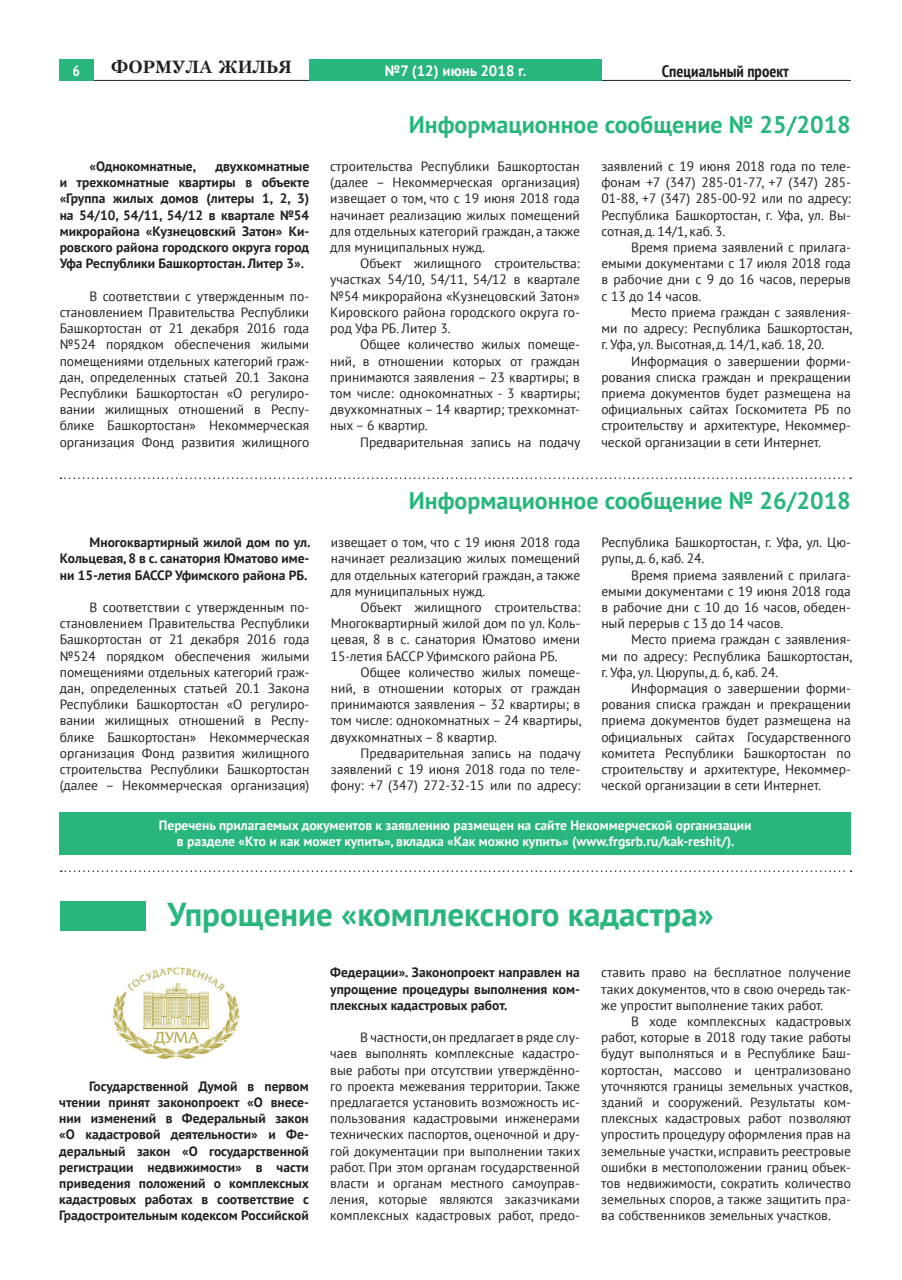
<style>
.page{position:relative;width:902px;height:1280px;background:#fff}
.page>*{position:absolute;margin:0;border:0;box-sizing:border-box;transform-origin:0 0}
.t1{font:700 33px "PT Sans";color:#28b67d}
.t2{font:700 24px "PT Sans";color:#28b67d}
.t3{font:17.55px "Petersburg Bold Cyrillic";color:#231f20}
.t4{font:700 condensed 16.5px "PT Sans";color:#231f20}
.t5{font:700 15px "PT Sans";color:#fff}
.t6{font:700 condensed 15px "PT Sans";color:#fff}
.t7{font:13.5px/16.2px "PT Sans";color:#231f20;text-align:justify}
.t8{font:700 13.5px/16.2px "PT Sans";color:#231f20;text-align:justify}
.t9{font:700 13.5px/16.2px "PT Sans";color:#fff;text-align:center}
</style>
<div class="page">
<hr style="left:60px;top:80px;width:790px;height:1px;background:#231f20">
<div style="left:309px;top:60px;width:292px;height:21px;background:#28b67d"></div>
<div style="left:60px;top:60px;width:34px;height:21px;background:#28b67d"></div>
<svg style="left:60px;top:477px;width:791px;height:2px"></svg>
<div style="left:60px;top:812px;width:790px;height:42px;background:#28b67d"></div>
<div style="left:60px;top:901px;width:85px;height:29px;background:#28b67d"></div>
<img style="left:112px;top:967px;width:128px;height:91px">
<svg style="left:61px;top:870px;width:790px;height:2px"></svg>
<p class="t6" style="left:73px;top:61px;width:9px">6</p>
<p class="t3" style="left:111px;top:57px;width:182px">ФОРМУЛА ЖИЛЬЯ</p>
<p class="t5" style="left:385px;top:61px;width:143px">№7 (12) июнь 2018 г.</p>
<p class="t4" style="left:661px;top:61px;width:129px">Специальный проект</p>
<p class="t8" style="left:89px;top:158px;width:108px">«Однокомнатные,</p>
<p class="t8" style="left:60px;top:158px;width:251px;text-indent:156px">двухкомнатные и трехкомнатные квартиры в объекте «Группа жилых домов (литеры 1, 2, 3) на 54/10, 54/11, 54/12 в квартале №54 микрорайона «Кузнецовский Затон» Ки&shy;ровского района городского округа город Уфа Республики Башкортостан. Литер 3».</p>
<p class="t7" style="left:60px;top:288px;width:251px;text-indent:30px">В соответствии с утвержденным по&shy;становлением Правительства Республики Башкортостан от 21 декабря 2016 года №524 порядком обеспечения жилыми помещениями отдельных категорий граж&shy;дан, определенных статьей 20.1 Закона Республики Башкортостан «О регулиро&shy;вании жилищных отношений в Респу&shy;блике Башкортостан» Некоммерческая организация Фонд развития жилищного</p>
<h2 class="t2" style="left:409px;top:108px;width:443px">Информационное сообщение № 25/2018</h2>
<p class="t7" style="left:330px;top:158px;width:251px">строительства Республики Башкортостан (далее – Некоммерческая организация) извещает о том, что с 19 июня 2018 года начинает реализацию жилых помещений для отдельных категорий граждан, а также для муниципальных нужд.</p>
<p class="t7" style="left:330px;top:255px;width:251px;text-indent:30px">Объект жилищного строительства: участках 54/10, 54/11, 54/12 в квартале №54 микрорайона «Кузнецовский Затон» Кировского района городского округа го&shy;род Уфа РБ. Литер 3.</p>
<p class="t7" style="left:330px;top:336px;width:251px;text-indent:30px">Общее количество жилых помеще&shy;ний, в отношении которых от граждан принимаются заявления – 23 квартиры; в том числе: однокомнатных - 3 квартиры; двухкомнатных – 14 квартир; трехкомнат&shy;ных – 6 квартир.</p>
<p class="t7" style="left:360px;top:433px;width:222px">Предварительная запись на подачу</p>
<p class="t7" style="left:601px;top:158px;width:251px">заявлений с 19 июня 2018 года по теле&shy;фонам +7 (347) 285-01-77, +7 (347) 285- 01-88, +7 (347) 285-00-92 или по адресу:<br>Республика Башкортостан, г. Уфа, ул. Вы&shy;сотная, д. 14/1, каб. 3.</p>
<p class="t7" style="left:601px;top:239px;width:251px;text-indent:30px">Время приема заявлений с прилага&shy;емыми документами с 17 июля 2018 года в рабочие дни с 9 до 16 часов, перерыв с 13 до 14 часов.</p>
<p class="t7" style="left:601px;top:304px;width:252px;text-indent:30px">Место приема граждан с заявления&shy;ми по адресу: Республика Башкортостан, г. Уфа, ул. Высотная, д. 14/1, каб. 18, 20.</p>
<p class="t7" style="left:601px;top:352px;width:251px;text-indent:30px">Информация о завершении форми&shy;рования списка граждан и прекращении приема документов будет размещена на официальных сайтах Госкомитета РБ по строительству и архитектуре, Некоммер&shy;ческой организации в сети Интернет.</p>
<h2 class="t2" style="left:409px;top:484px;width:443px">Информационное сообщение № 26/2018</h2>
<p class="t7" style="left:601px;top:534px;width:251px">Республика Башкортостан, г. Уфа, ул. Цю&shy;рупы, д. 6, каб. 24.</p>
<p class="t7" style="left:601px;top:566px;width:251px;text-indent:30px">Время приема заявлений с прилага&shy;емыми документами с 19 июня 2018 года в рабочие дни с 10 до 16 часов, обеден&shy;ный перерыв с 13 до 14 часов.</p>
<p class="t7" style="left:601px;top:631px;width:252px;text-indent:30px">Место приема граждан с заявления&shy;ми по адресу: Республика Башкортостан, г. Уфа, ул. Цюрупы, д. 6, каб. 24.</p>
<p class="t7" style="left:601px;top:680px;width:251px;text-indent:30px">Информация о завершении форми&shy;рования списка граждан и прекращении приема документов будет размещена на официальных сайтах Государственного комитета Республики Башкортостан по строительству и архитектуре, Некоммер&shy;ческой организации в сети Интернет.</p>
<p class="t9" style="left:159px;top:817px;width:594px">Перечень прилагаемых документов к заявлению размещен на сайте Некоммерческой организации в разделе «Кто и как может купить», вкладка «Как можно купить» (www.frgsrb.ru/kak-reshit/).</p>
<p class="t7" style="left:331px;top:534px;width:251px">извещает о том, что с 19 июня 2018 года начинает реализацию жилых помещений для отдельных категорий граждан, а также для муниципальных нужд.</p>
<p class="t7" style="left:331px;top:599px;width:251px;text-indent:30px">Объект жилищного строительства:<br>Многоквартирный жилой дом по ул. Коль&shy;цевая, 8 в с. санатория Юматово имени 15-летия БАССР Уфимского района РБ.</p>
<p class="t7" style="left:331px;top:663px;width:252px;text-indent:30px">Общее количество жилых помеще&shy;ний, в отношении которых от граждан принимаются заявления – 32 квартиры; в том числе: однокомнатных – 24 квартиры, двухкомнатных – 8 квартир.</p>
<p class="t7" style="left:331px;top:744px;width:251px;text-indent:30px">Предварительная запись на подачу заявлений с 19 июня 2018 года по теле&shy;фону: +7 (347) 272-32-15 или по адресу:</p>
<p class="t8" style="left:60px;top:534px;width:252px;text-indent:30px">Многоквартирный жилой дом по ул.<br>Кольцевая, 8 в с. санатория Юматово име&shy;ни 15-летия БАССР Уфимского района РБ.</p>
<p class="t7" style="left:60px;top:599px;width:251px;text-indent:30px">В соответствии с утвержденным по&shy;становлением Правительства Республики Башкортостан от 21 декабря 2016 года №524 порядком обеспечения жилыми помещениями отдельных категорий граж&shy;дан, определенных статьей 20.1 Закона Республики Башкортостан «О регулиро&shy;вании жилищных отношений в Респу&shy;блике Башкортостан» Некоммерческая организация Фонд развития жилищного строительства Республики Башкортостан (далее – Некоммерческая организация)</p>
<h1 class="t1" style="left:167px;top:892px;width:548px">Упрощение «комплексного кадастра»</h1>
<p class="t8" style="left:330px;top:964px;width:251px">Федерации». Законопроект направлен на упрощение процедуры выполнения ком&shy;плексных кадастровых работ.</p>
<p class="t7" style="left:330px;top:1029px;width:251px;text-indent:30px">В частности, он предлагает в ряде слу&shy;чаев выполнять комплексные кадастро&shy;вые работы при отсутствии утверждённо&shy;го проекта межевания территории. Также предлагается установить возможность ис&shy;пользования кадастровыми инженерами технических паспортов, оценочной и дру&shy;гой документации при выполнении таких работ. При этом органам государственной власти и органам местного самоуправ&shy;ления, которые являются заказчиками комплексных кадастровых работ, предо-</p>
<p class="t7" style="left:601px;top:964px;width:251px">ставить право на бесплатное получение таких документов, что в свою очередь так&shy;же упростит выполнение таких работ.</p>
<p class="t7" style="left:601px;top:1013px;width:252px;text-indent:30px">В ходе комплексных кадастровых работ, которые в 2018 году такие работы будут выполняться и в Республике Баш&shy;кортостан, массово и централизовано уточняются границы земельных участков, зданий и сооружений. Результаты ком&shy;плексных кадастровых работ позволяют упростить процедуру оформления прав на земельные участки, исправить реестровые ошибки в местоположении границ объек&shy;тов недвижимости, сократить количество земельных споров, а также защитить пра&shy;ва собственников земельных участков.</p>
<p class="t8" style="left:59px;top:1078px;width:251px;text-indent:30px">Государственной Думой в первом чтении принят законопроект «О внесе&shy;нии изменений в Федеральный закон «О кадастровой деятельности» и Фе&shy;деральный закон «О государственной регистрации недвижимости» в части приведения положений о комплексных кадастровых работах в соответствие с Градостроительным кодексом Российской</p>
</div>
